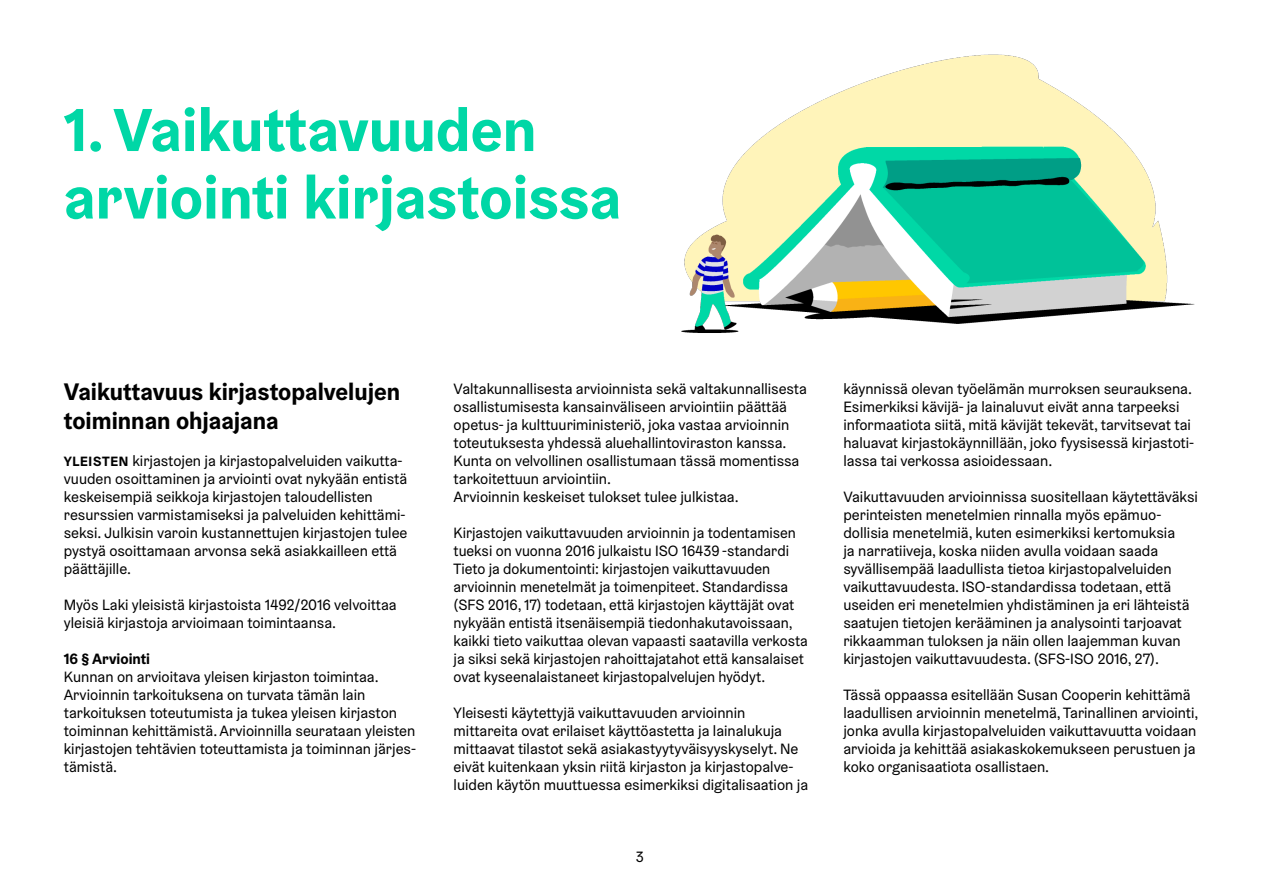
<style>
.page{position:relative;width:1263px;height:893px;background:#fff}
.page>*{position:absolute;margin:0;border:0;box-sizing:border-box;transform-origin:0 0}
._2_Otsikko{font:700 60.75px/67.5px "Helsinki Grotesk";color:#00d7a6}
.Väliotsikko{font:700 24px/28.8px "Helsinki Grotesk";color:#000}
._1_Leipis_EI_SIS{font:15px/18px "Helsinki Grotesk";color:#000}
._1_Leipis_EI_SIS-2{font:700 15px "Helsinki Grotesk";color:#000}
.s1{font-weight:700;font-size:13.5px}
</style>
<div class="page">
<img style="left:681px;top:54px;width:514px;height:279px">
<p class="_2_Otsikko" style="left:64px;top:95px;width:559px">1. Vaikuttavuuden arviointi kirjastoissa</p>
<p class="Väliotsikko" style="left:64px;top:377px;width:338px">Vaikuttavuus kirjastopalvelujen toiminnan ohjaajana</p>
<p class="_1_Leipis_EI_SIS" style="left:64px;top:452px;width:345px"><span class="s1">YLEISTEN</span> kirjastojen ja kirjastopalveluiden vaikutta&shy;vuuden osoittaminen ja arviointi ovat nykyään entistä keskeisempiä seikkoja kirjastojen taloudellisten resurssien varmistamiseksi ja palveluiden kehittämi&shy;seksi. Julkisin varoin kustannettujen kirjastojen tulee pystyä osoittamaan arvonsa sekä asiakkailleen että päättäjille.</p>
<p class="_1_Leipis_EI_SIS" style="left:64px;top:596px;width:334px">Myös Laki yleisistä kirjastoista 1492/2016 velvoittaa yleisiä kirjastoja arvioimaan toimintaansa.</p>
<p class="_1_Leipis_EI_SIS-2" style="left:64px;top:650px;width:88px">16 § Arviointi</p>
<p class="_1_Leipis_EI_SIS" style="left:64px;top:668px;width:354px">Kunnan on arvioitava yleisen kirjaston toimintaa.<br>Arvioinnin tarkoituksena on turvata tämän lain tarkoituksen toteutumista ja tukea yleisen kirjaston toiminnan kehittämistä. Arvioinnilla seurataan yleisten kirjastojen tehtävien toteuttamista ja toiminnan järjes&shy;tämistä.</p>
<p class="_1_Leipis_EI_SIS" style="left:454px;top:380px;width:355px">Valtakunnallisesta arvioinnista sekä valtakunnallisesta osallistumisesta kansainväliseen arviointiin päättää opetus- ja kulttuuriministeriö, joka vastaa arvioinnin toteutuksesta yhdessä aluehallintoviraston kanssa.<br>Kunta on velvollinen osallistumaan tässä momentissa tarkoitettuun arviointiin.</p>
<p class="_1_Leipis_EI_SIS" style="left:454px;top:488px;width:287px">Arvioinnin keskeiset tulokset tulee julkistaa.</p>
<p class="_1_Leipis_EI_SIS" style="left:454px;top:524px;width:356px">Kirjastojen vaikuttavuuden arvioinnin ja todentamisen tueksi on vuonna 2016 julkaistu ISO 16439 -standardi Tieto ja dokumentointi: kirjastojen vaikuttavuuden arvioinnin menetelmät ja toimenpiteet. Standardissa (SFS 2016, 17) todetaan, että kirjastojen käyttäjät ovat nykyään entistä itsenäisempiä tiedonhakutavoissaan, kaikki tieto vaikuttaa olevan vapaasti saatavilla verkosta ja siksi sekä kirjastojen rahoittajatahot että kansalaiset ovat kyseenalaistaneet kirjastopalvelujen hyödyt.</p>
<p class="_1_Leipis_EI_SIS" style="left:454px;top:704px;width:356px">Yleisesti käytettyjä vaikuttavuuden arvioinnin mittareita ovat erilaiset käyttöastetta ja lainalukuja mittaavat tilastot sekä asiakastyytyväisyyskyselyt. Ne eivät kuitenkaan yksin riitä kirjaston ja kirjastopalve&shy;luiden käytön muuttuessa esimerkiksi digitalisaation ja</p>
<p class="_1_Leipis_EI_SIS" style="left:636px;top:848px;width:10px">3</p>
<p class="_1_Leipis_EI_SIS" style="left:843px;top:380px;width:352px">käynnissä olevan työelämän murroksen seurauksena.<br>Esimerkiksi kävijä- ja lainaluvut eivät anna tarpeeksi informaatiota siitä, mitä kävijät tekevät, tarvitsevat tai haluavat kirjastokäynnillään, joko fyysisessä kirjastoti&shy;lassa tai verkossa asioidessaan.</p>
<p class="_1_Leipis_EI_SIS" style="left:843px;top:488px;width:356px">Vaikuttavuuden arvioinnissa suositellaan käytettäväksi perinteisten menetelmien rinnalla myös epämuo&shy;dollisia menetelmiä, kuten esimerkiksi kertomuksia<br>ja narratiiveja, koska niiden avulla voidaan saada syvällisempää laadullista tietoa kirjastopalveluiden vaikuttavuudesta. ISO-standardissa todetaan, että useiden eri menetelmien yhdistäminen ja eri lähteistä saatujen tietojen kerääminen ja analysointi tarjoavat rikkaamman tuloksen ja näin ollen laajemman kuvan kirjastojen vaikuttavuudesta. (SFS-ISO 2016, 27).</p>
<p class="_1_Leipis_EI_SIS" style="left:843px;top:686px;width:356px">Tässä oppaassa esitellään Susan Cooperin kehittämä laadullisen arvioinnin menetelmä, Tarinallinen arviointi, jonka avulla kirjastopalveluiden vaikuttavuutta voidaan arvioida ja kehittää asiakaskokemukseen perustuen ja koko organisaatiota osallistaen.</p>
</div>
